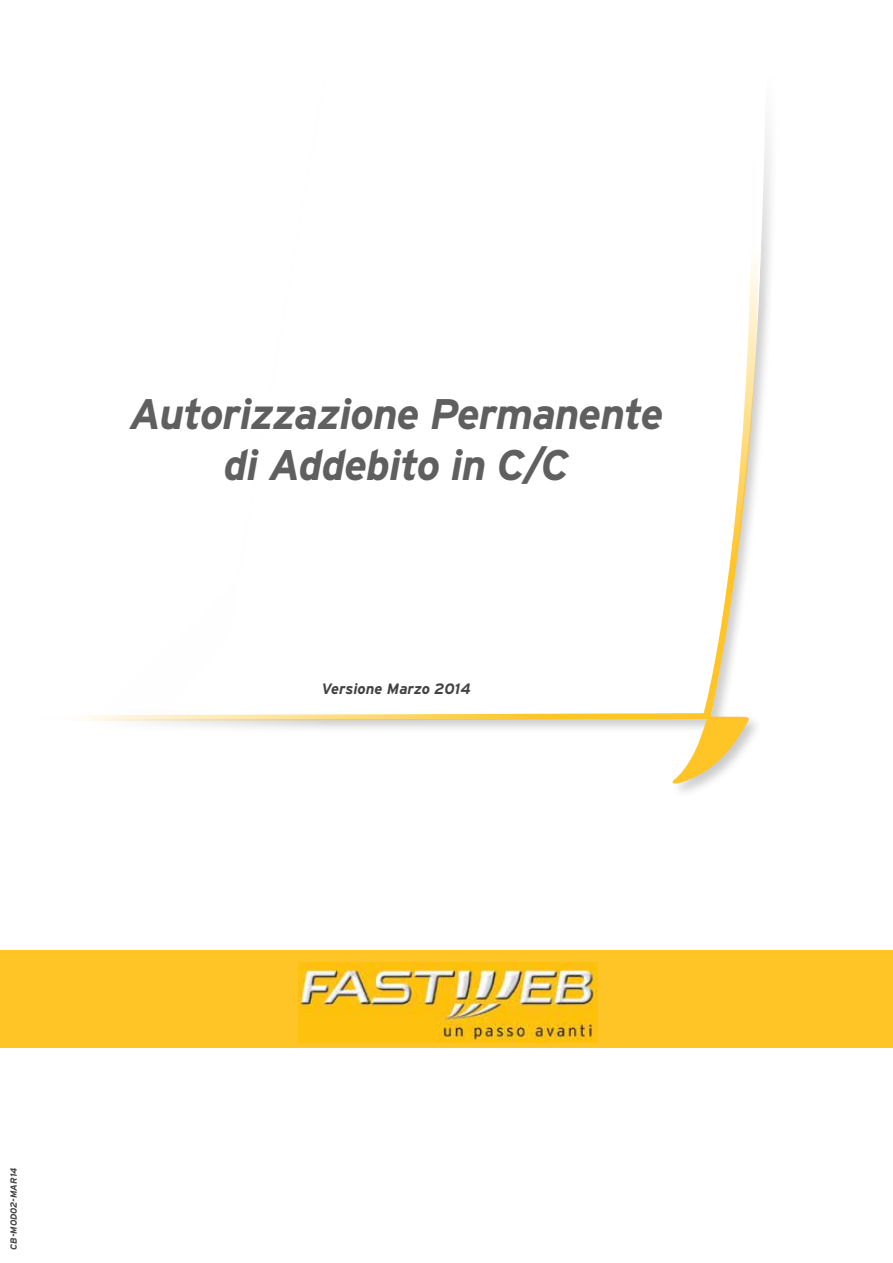
<style>
.page{position:relative;width:893px;height:1263px;background:#fff}
.page>*{position:absolute;margin:0;border:0;box-sizing:border-box;transform-origin:0 0}
.t1{font:italic 700 42.75px/51.3px "Interstate";letter-spacing:-.025em;color:#5f5f5f;text-align:center}
.t2{font:italic 700 15px "Interstate";color:#424242}
.t3{font:italic 700 9px "Interstate";color:#424242}
</style>
<div class="page">
<div style="left:670px;top:714px;width:93px;height:84px;background:#000;opacity:.21"></div>
<svg style="left:81px;top:262px;width:679px;height:523px"></svg>
<div style="left:0;top:950px;width:893px;height:97px;background:#ffc425"></div>
<img style="left:298px;top:962px;width:299px;height:81px">
<p class="t1" style="left:129px;top:388px;width:536px">Autorizzazione Permanente di Addebito in C/C</p>
<p class="t2" style="left:322px;top:681px;width:151px">Versione Marzo 2014</p>
<p class="t3" style="left:9px;top:1250px;width:83px;rotate:-90deg">CB-MOD02-MAR14</p>
</div>
